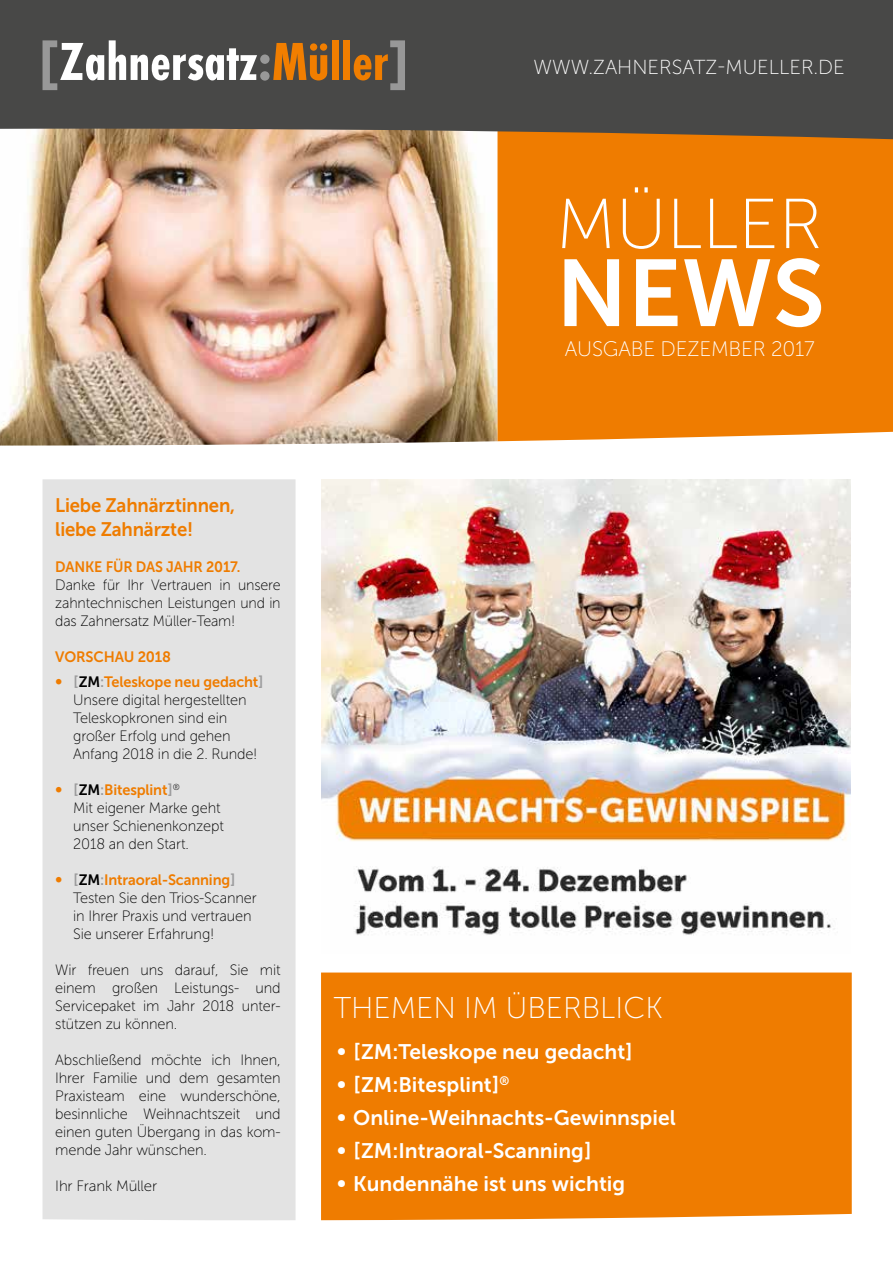
<style>
.page{position:relative;width:893px;height:1263px;background:#fff}
.page>*{position:absolute;margin:0;border:0;box-sizing:border-box;transform-origin:0 0}
.t1{font:94.2px "Museo Sans 700";color:#fff}
.t2{font:70.5px "Museo Sans 100";color:#fff}
.t3{font:30px "Museo Sans 100";color:#fff}
.t4{font:21px "Museo Sans 700";color:#fff}
.t5{font:21px "Museo Sans 100";letter-spacing:-.01em;color:#fff}
.t6{font:20.25px "Museo Sans 100";color:#fff}
.t7{font:19.5px/23.4px "Museo Sans 700";letter-spacing:-.01em;color:#ef7c00;scale:.95 1}
.t8{font:15px/18px "Museo Sans 100";letter-spacing:-.01em;color:#000}
.t9{font:15px/18px "Museo Sans 100";letter-spacing:-.01em;color:#000;text-align:justify;scale:.95 1}
.t10{font:15px "Museo Sans 700";letter-spacing:-.01em;color:#ef7c00}
.t11{font:15px "Museo Sans 700";letter-spacing:-.01em;color:#ef7c00;scale:.95 1}
.s1{font-family:"Museo Sans 900"}
.s2{color:#9c9c9d}
.s3{color:#000}
</style>
<div class="page">
<img style="left:0;top:139px;width:497px;height:307px">
<div style="left:497px;top:139px;width:396px;height:302px;background:#ef7c00"></div>
<div style="left:0;top:0;width:893px;height:139px;background:#484847"></div>
<svg style="left:43px;top:40px;width:284px;height:50px"></svg>
<div style="left:332px;top:40px;width:7px;height:40px;background:#f17e00"></div>
<div style="left:343px;top:40px;width:7px;height:40px;background:#f17e00"></div>
<svg style="left:354px;top:40px;width:51px;height:50px;background:#786147"></svg>
<div style="left:43px;top:479px;width:253px;height:741px;background:#e3e3e3"></div>
<div style="left:321px;top:972px;width:531px;height:248px;background:#ef7c00"></div>
<img style="left:321px;top:479px;width:529px;height:457px">
<h3 class="t6" style="left:533px;top:56px;width:313px">WWW.ZAHNERSATZ-MUELLER.DE</h3>
<h2 class="t2" style="left:556px;top:186px;width:268px">MÜLLER</h2>
<h1 class="t1" style="left:556px;top:241px;width:270px">NEWS</h1>
<h3 class="t5" style="left:565px;top:338px;width:251px">AUSGABE DEZEMBER 2017</h3>
<h3 class="t7" style="left:55px;top:494px;width:191px">Liebe Zahnärztinnen, liebe Zahnärzte!</h3>
<p class="t11" style="left:55px;top:558px;width:197px">DANKE FÜR DAS JAHR 2017.</p>
<p class="t9" style="left:55px;top:576px;width:239px">Danke für Ihr Vertrauen in unsere zahntechnischen Leistungen und in das Zahnersatz Müller-Team!</p>
<p class="t10" style="left:55px;top:648px;width:117px">VORSCHAU 2018</p>
<p class="t10" style="left:55px;top:674px;width:210px"><span class="s1">•</span> <span class="s2">[</span><span class="s3">ZM</span><span class="s2">:</span>Teleskope neu gedacht<span class="s2">]</span></p>
<p class="t8" style="left:73px;top:691px;width:186px">Unsere digital hergestellten<br>Teleskopkronen sind ein großer Erfolg und gehen<br>Anfang 2018 in die 2. Runde!</p>
<p class="t10" style="left:55px;top:782px;width:126px"><span class="s1">•</span> <span class="s2">[</span><span class="s3">ZM</span><span class="s2">:</span>Bitesplint<span class="s2">]</span><sup>®</sup></p>
<p class="t8" style="left:73px;top:799px;width:152px">Mit eigener Marke geht unser Schienenkonzept<br>2018 an den Start.</p>
<p class="t10" style="left:55px;top:872px;width:182px"><span class="s1">•</span> <span class="s2">[</span><span class="s3">ZM</span><span class="s2">:</span>Intraoral-Scanning<span class="s2">]</span></p>
<p class="t8" style="left:73px;top:889px;width:185px">Testen Sie den Trios-Scanner in Ihrer Praxis und vertrauen<br>Sie unserer Erfahrung!</p>
<p class="t8" style="left:55px;top:961px;width:227px;text-align:justify">Wir freuen uns darauf, Sie mit einem großen Leistungs- und Servicepaket im Jahr 2018 unter&shy;stützen zu können.</p>
<p class="t8" style="left:55px;top:1051px;width:227px;text-align:justify">Abschließend möchte ich Ihnen, Ihrer Familie und dem gesamten Praxisteam eine wunderschöne, besinnliche Weihnachtszeit und einen guten Übergang in das kom&shy;mende Jahr wünschen.</p>
<p class="t8" style="left:55px;top:1177px;width:103px">Ihr Frank Müller</p>
<h3 class="t3" style="left:334px;top:991px;width:330px">THEMEN IM ÜBERBLICK</h3>
<h3 class="t4" style="left:337px;top:1040px;width:298px">• [ZM:Teleskope neu gedacht]</h3>
<h3 class="t4" style="left:337px;top:1073px;width:174px">• [ZM:Bitesplint]<sup>®</sup></h3>
<h3 class="t4" style="left:337px;top:1106px;width:340px">• Online-Weihnachts-Gewinnspiel</h3>
<h3 class="t4" style="left:337px;top:1139px;width:256px">• [ZM:Intraoral-Scanning]</h3>
<h3 class="t4" style="left:337px;top:1172px;width:290px">• Kundennähe ist uns wichtig</h3>
</div>
